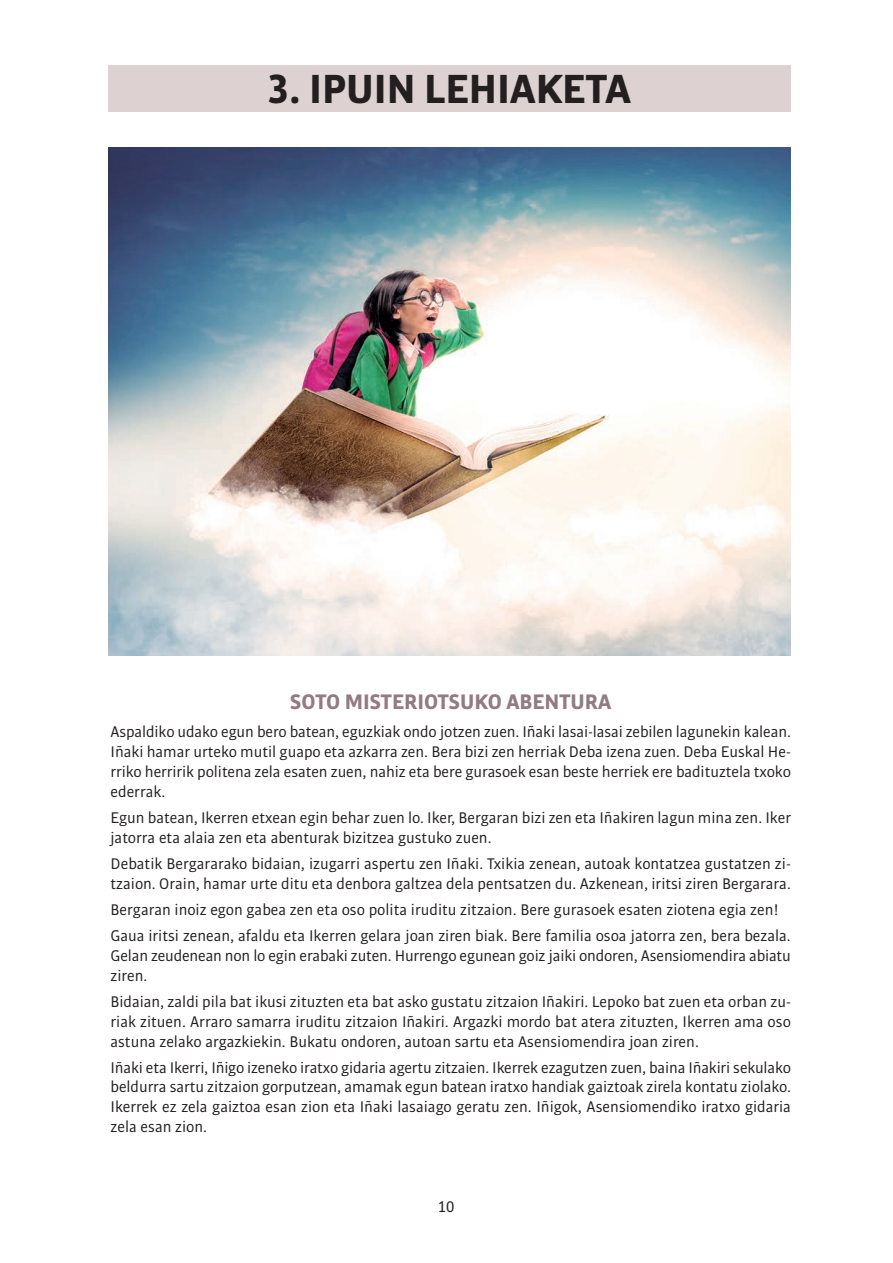
<style>
.page{position:relative;width:893px;height:1263px;background:#fff}
.page>*{position:absolute;margin:0;border:0;box-sizing:border-box;transform-origin:0 0}
.t1{font:700 43.5px "Bulo";color:#231f20}
.t2{font:700 22.5px "Bulo";color:#927b82}
.t3{font:16.5px/19.8px "Bulo";color:#231f20}
</style>
<div class="page">
<div style="left:108px;top:65px;width:683px;height:47px;background:#ddd2d1"></div>
<img style="left:108px;top:147px;width:683px;height:509px">
<h1 class="t1" style="left:268px;top:72px;width:364px">3. IPUIN LEHIAKETA</h1>
<h2 class="t2" style="left:290px;top:693px;width:323px">SOTO MISTERIOTSUKO ABENTURA</h2>
<p class="t3" style="left:111px;top:723px;width:682px;text-align:justify">Aspaldiko udako egun bero batean, eguzkiak ondo jotzen zuen. Iñaki lasai-lasai zebilen lagunekin kalean.<br>Iñaki hamar urteko mutil guapo eta azkarra zen. Bera bizi zen herriak Deba izena zuen. Deba Euskal He&shy;rriko herririk politena zela esaten zuen, nahiz eta bere gurasoek esan beste herriek ere badituztela txoko ederrak.</p>
<p class="t3" style="left:111px;top:809px;width:682px">Egun batean, Ikerren etxean egin behar zuen lo. Iker, Bergaran bizi zen eta Iñakiren lagun mina zen. Iker jatorra eta alaia zen eta abenturak bizitzea gustuko zuen.</p>
<p class="t3" style="left:111px;top:855px;width:682px">Debatik Bergararako bidaian, izugarri aspertu zen Iñaki. Txikia zenean, autoak kontatzea gustatzen zi - tzaion. Orain, hamar urte ditu eta denbora galtzea dela pentsatzen du. Azkenean, iritsi ziren Bergarara.</p>
<p class="t3" style="left:111px;top:897px;width:682px;line-height:26.1px">Bergaran inoiz egon gabea zen eta oso polita iruditu zitzaion. Bere gurasoek esaten ziotena egia zen!<br>Gaua iritsi zenean, afaldu eta Ikerren gelara joan ziren biak. Bere familia osoa jatorra zen, bera bezala.</p>
<p class="t3" style="left:111px;top:947px;width:682px">Gelan zeudenean non lo egin erabaki zuten. Hurrengo egunean goiz jaiki ondoren, Asensiomendira abiatu ziren.</p>
<p class="t3" style="left:111px;top:993px;width:682px;text-align:justify">Bidaian, zaldi pila bat ikusi zituzten eta bat asko gustatu zitzaion Iñakiri. Lepoko bat zuen eta orban zu&shy;riak zituen. Arraro samarra iruditu zitzaion Iñakiri. Argazki mordo bat atera zituzten, Ikerren ama oso astuna zelako argazkiekin. Bukatu ondoren, autoan sartu eta Asensiomendira joan ziren.</p>
<p class="t3" style="left:111px;top:1058px;width:682px;text-align:justify">Iñaki eta Ikerri, Iñigo izeneko iratxo gidaria agertu zitzaien. Ikerrek ezagutzen zuen, baina Iñakiri sekulako beldurra sartu zitzaion gorputzean, amamak egun batean iratxo handiak gaiztoak zirela kontatu ziolako.<br>Ikerrek ez zela gaiztoa esan zion eta Iñaki lasaiago geratu zen. Iñigok, Asensiomendiko iratxo gidaria zela esan zion.</p>
<p class="t3" style="left:438px;top:1198px;width:18px">10</p>
</div>
